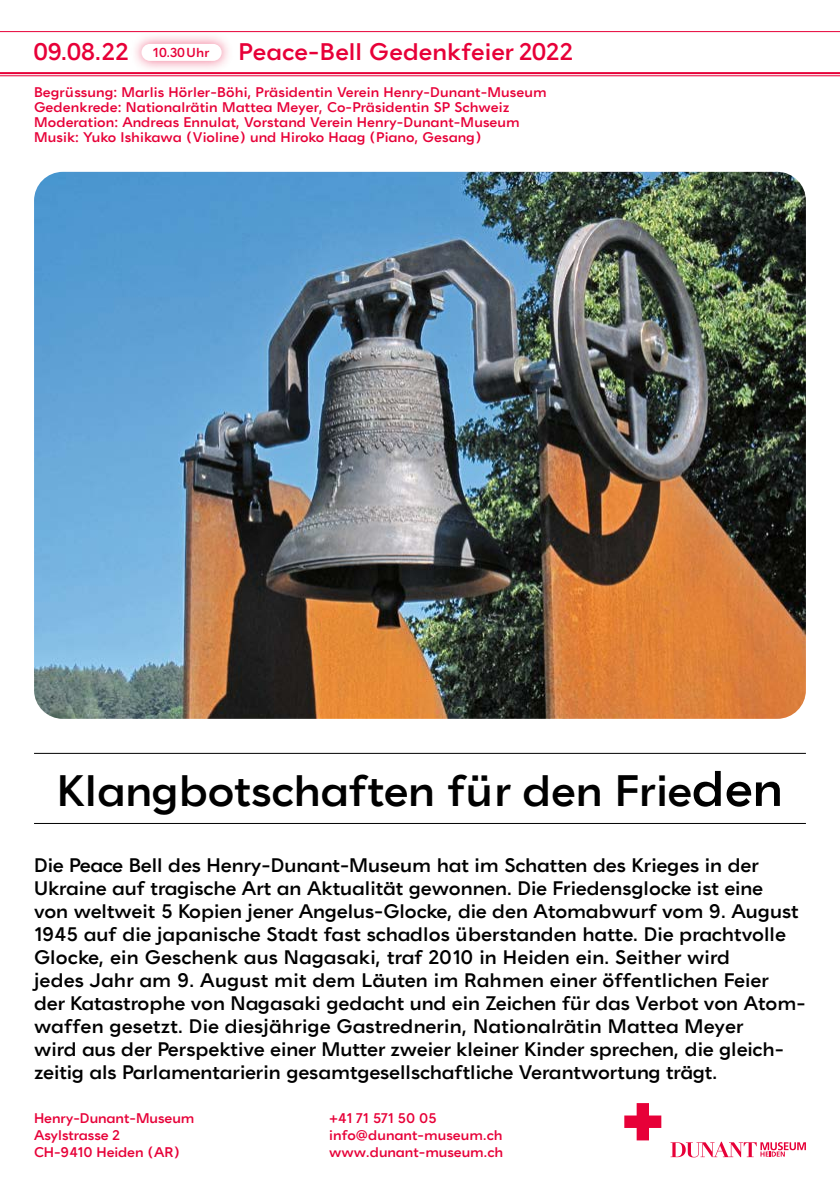
<style>
.page{position:relative;width:840px;height:1191px;background:#fff}
.page>*{position:absolute;margin:0;border:0;box-sizing:border-box;transform-origin:0 0}
.t1{font:44px "Solferino Sans 20";color:#000}
.t2{font:24px "Solferino Sans 20";letter-spacing:.015em;color:#e70038}
.t3{font:19.6px/23px "Solferino Sans 20";color:#000}
.t4{font:14px/16.8px "Solferino Sans 20";letter-spacing:.01em;color:#e70038}
.s1{font-size:13px}
.s2{font-size:50px}
</style>
<div class="page">
<hr style="left:0;top:31px;width:839px;height:1px;background:#e70038">
<hr style="left:0;top:72px;width:839px;height:2px;background:#e70038">
<hr style="left:0;top:75px;width:839px;height:1px;background:#e70038">
<div style="left:130px;top:32px;width:103px;height:42px;background:#e70038;opacity:.56"></div>
<div style="left:141px;top:44px;width:80px;height:17px;background:#fff;border-radius:9px"></div>
<hr style="left:34px;top:753px;width:771px;height:1px;background:#000">
<hr style="left:34px;top:823px;width:771px;height:1px;background:#000">
<img style="left:34px;top:172px;width:771px;height:547px">
<svg style="left:670px;top:1141px;width:135px;height:16px"></svg>
<svg style="left:624px;top:1103px;width:37px;height:37px"></svg>
<p class="t2" style="left:34px;top:38px;width:540px">09.08.22 <span class="s1">10.30 Uhr</span> Peace-Bell Gedenkfeier 2022</p>
<p class="t4" style="left:34px;top:85px;width:514px;line-height:15px">Begrüssung: Marlis Hörler-Böhi, Präsidentin Verein Henry-Dunant-Museum Gedenkrede: Nationalrätin Mattea Meyer, Co-Präsidentin SP Schweiz Moderation: Andreas Ennulat, Vorstand Verein Henry-Dunant-Museum Musik: Yuko Ishikawa (Violine) und Hiroko Haag (Piano, Gesang)</p>
<h1 class="t1" style="left:57px;top:766px;width:727px">Klangbotschaften für den Frie<span class="s2">den</span></h1>
<p class="t3" style="left:34px;top:853px;width:772px">Die Peace Bell des Henry-Dunant-Museum hat im Schatten des Krieges in der Ukraine auf tragische Art an Aktualität gewonnen. Die Friedensglocke ist eine<br>von weltweit 5 Kopien jener Angelus-Glocke, die den Atomabwurf vom 9. August 1945 auf die japanische Stadt fast schadlos überstanden hatte. Die prachtvolle Glocke, ein Geschenk aus Nagasaki, traf 2010 in Heiden ein. Seither wird<br>jedes Jahr am 9. August mit dem Läuten im Rahmen einer öffentlichen Feier<br>der Katastrophe von Nagasaki gedacht und ein Zeichen für das Verbot von Atom&shy;waffen gesetzt. Die diesjährige Gastrednerin, Nationalrätin Mattea Meyer<br>wird aus der Perspektive einer Mutter zweier kleiner Kinder sprechen, die gleich&shy;zeitig als Parlamentarierin gesamtgesellschaftliche Verantwortung trägt.</p>
<p class="t4" style="left:34px;top:1110px;width:162px">Henry-Dunant-Museum<br>Asylstrasse 2<br>CH-9410 Heiden (AR)</p>
<p class="t4" style="left:329px;top:1110px;width:176px">+41 71 571 50 05 info@dunant-museum.ch www.dunant-museum.ch</p>
</div>
